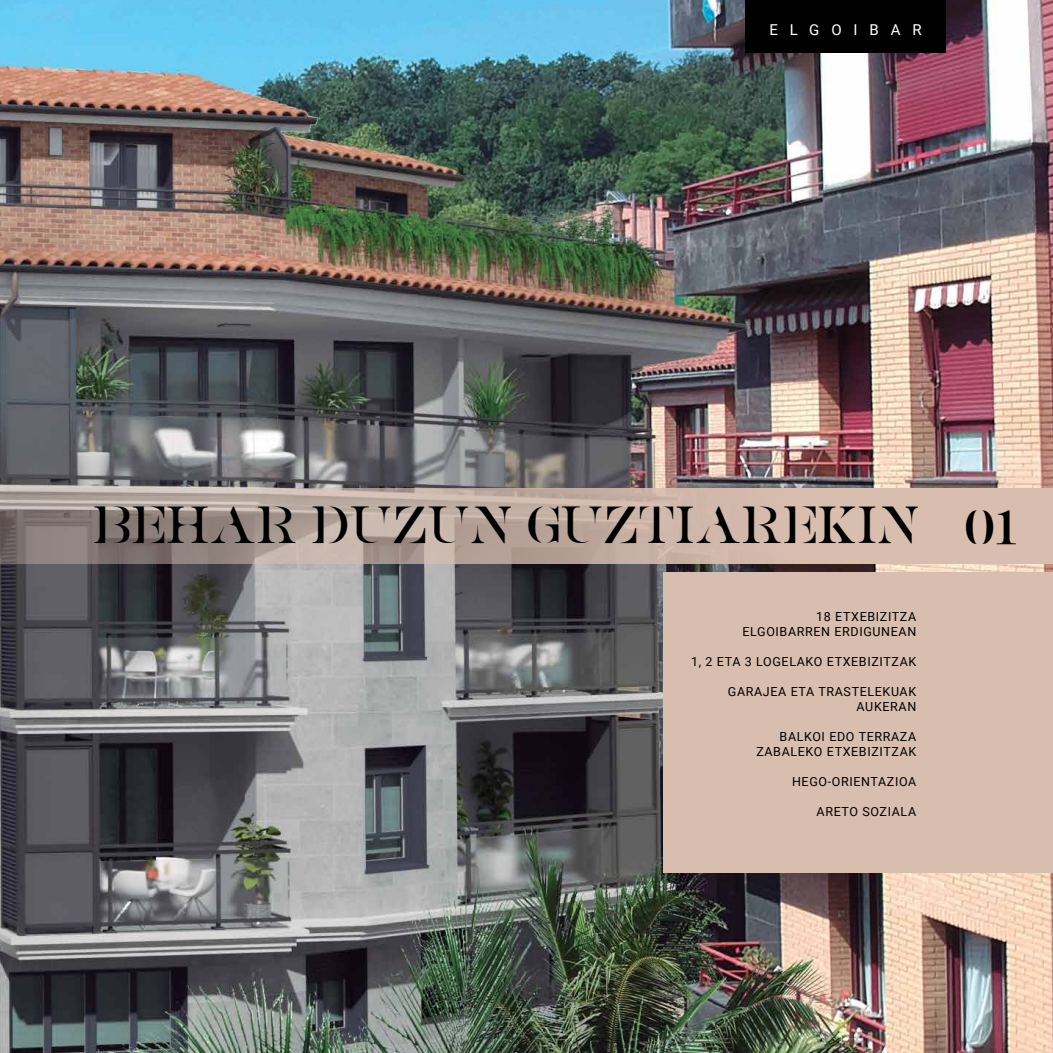
<style>
.page{position:relative;width:1053px;height:1053px;background:#fff}
.page>*{position:absolute;margin:0;border:0;box-sizing:border-box;transform-origin:0 0}
.t1{font:37.5px "SATURDATESERIF";color:#000}
.t2{font:34.5px "SATURDATESERIF";color:#000}
.t3{font:15px "Roboto";letter-spacing:.795em;color:#fff}
.t4{font:12.5px/15px "Roboto";letter-spacing:.05em;color:#000;text-align:right}
</style>
<div class="page">
<img style="left:0;top:0;width:1052px;height:1052px">
<div style="left:663px;top:572px;width:389px;height:300px;background:#d8beaf"></div>
<svg style="left:0;top:488px;width:1052px;height:75px;background:#bda99f"></svg>
<div style="left:745px;top:0;width:200px;height:52px;background:#000"></div>
<p class="t3" style="left:769px;top:19px;width:154px">ELGOIBAR</p>
<h1 class="t1" style="left:94px;top:506px;width:828px">BEHAR DUZUN GUZTIAREKIN</h1>
<p class="t4" style="left:742px;top:608px;width:175px">18 ETXEBIZITZA<br>ELGOIBARREN ERDIGUNEAN</p>
<p class="t4" style="left:691px;top:653px;width:227px">1, 2 ETA 3 LOGELAKO ETXEBIZITZAK</p>
<p class="t4" style="left:727px;top:683px;width:190px">GARAJEA ETA TRASTELEKUAK<br>AUKERAN</p>
<p class="t4" style="left:756px;top:728px;width:161px">BALKOI EDO TERRAZA<br>ZABALEKO ETXEBIZITZAK</p>
<p class="t4" style="left:792px;top:773px;width:126px">HEGO-ORIENTAZIOA</p>
<p class="t4" style="left:816px;top:803px;width:101px">ARETO SOZIALA</p>
<h2 class="t2" style="left:966px;top:510px;width:55px">01</h2>
</div>
